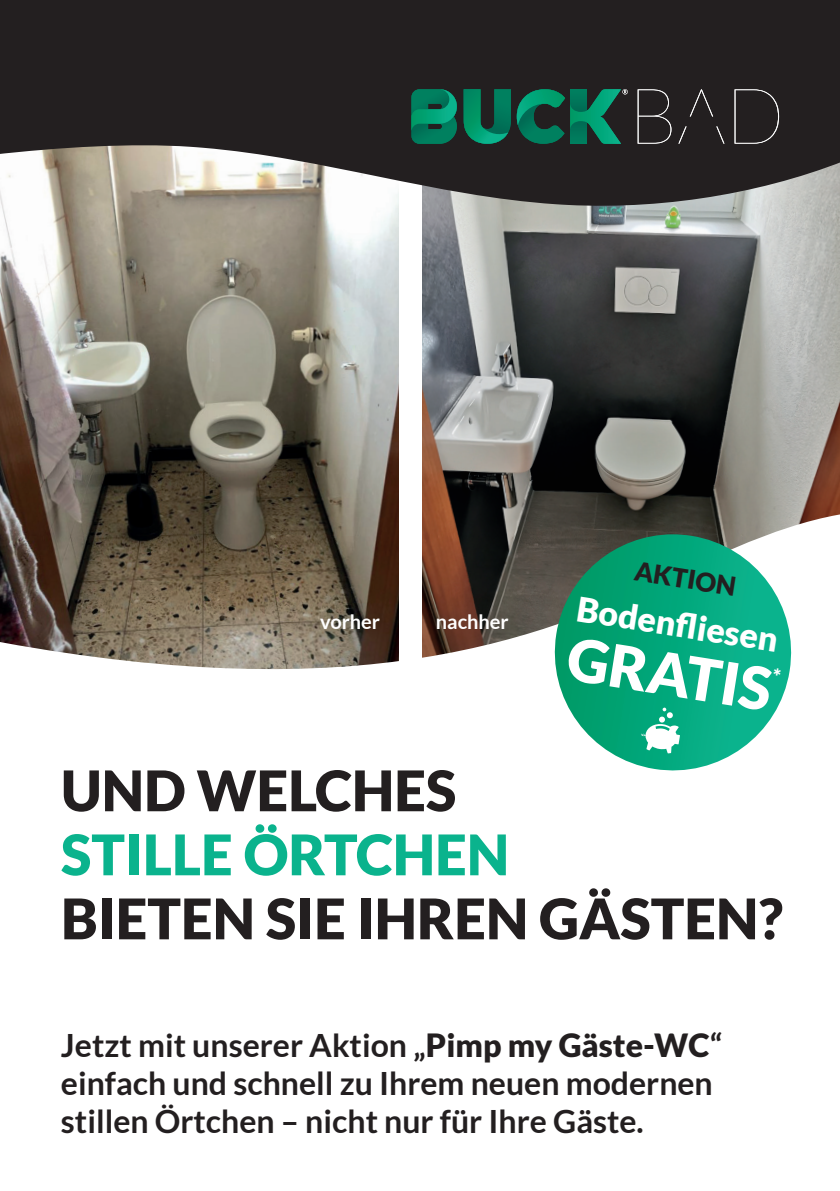
<style>
.page{position:relative;width:840px;height:1191px;background:#fff}
.page>*{position:absolute;margin:0;border:0;box-sizing:border-box;transform-origin:0 0}
.t1{font:900 58.8px "Lato";color:#fff}
.t2{font:900 56px "Lato";color:#231f20}
.t3{font:900 56px "Lato";color:#0ab38d}
.t4{font:900 34px "Lato";color:#fff}
.t5{font:700 32px/38.4px "Lato";color:#231f20}
.t6{font:900 26px "Lato";color:#231f20}
.t7{font:700 20px "Lato";color:#fff}
.s1{font-weight:900}
</style>
<div class="page">
<img style="left:422px;top:210px;width:417px;height:272px">
<img style="left:0;top:210px;width:399px;height:272px">
<svg style="left:0;top:0;width:839px;height:210px;background:#413d3c"></svg>
<svg style="left:463px;top:89px;width:47px;height:55px;background:#0a6d52"></svg>
<svg style="left:411px;top:89px;width:45px;height:55px;background:#057d5e"></svg>
<svg style="left:516px;top:89px;width:111px;height:55px;background:#0f604b"></svg>
<svg style="left:637px;top:89px;width:34px;height:55px;background:#3e3a3b"></svg>
<svg style="left:734px;top:89px;width:44px;height:55px;background:#353132"></svg>
<svg style="left:689px;top:89px;width:23px;height:27px"></svg>
<svg style="left:716px;top:126px;width:8px;height:18px"></svg>
<svg style="left:678px;top:126px;width:8px;height:18px"></svg>
<svg style="left:0;top:482px;width:839px;height:188px;background:#73675b"></svg>
<svg style="left:546px;top:534px;width:253px;height:237px"></svg>
<svg style="left:640px;top:707px;width:39px;height:46px"></svg>
<svg style="left:772px;top:668px;width:8px;height:8px"></svg>
<p class="t7" style="left:320px;top:610px;width:62px">vorher</p>
<p class="t7" style="left:435px;top:610px;width:74px">nachher</p>
<p class="t6" style="left:637px;top:555px;width:104px;rotate:9deg">AKTION</p>
<p class="t4" style="left:580px;top:588px;width:205px;rotate:9deg">Bodenfl iesen</p>
<h1 class="t1" style="left:573px;top:624px;width:207px;rotate:9deg">GRATIS</h1>
<h2 class="t2" style="left:61px;top:758px;width:396px">UND WELCHES</h2>
<h2 class="t3" style="left:61px;top:822px;width:449px">STILLE ÖRTCHEN</h2>
<h2 class="t2" style="left:61px;top:886px;width:723px">BIETEN SIE IHREN GÄSTEN?</h2>
<p class="t5" style="left:61px;top:1025px;width:662px">Jetzt mit unserer Aktion „<span class="s1">Pimp my Gäste-WC</span>“ einfach und schnell zu Ihrem neuen modernen stillen Örtchen – nicht nur für Ihre Gäste.</p>
</div>
